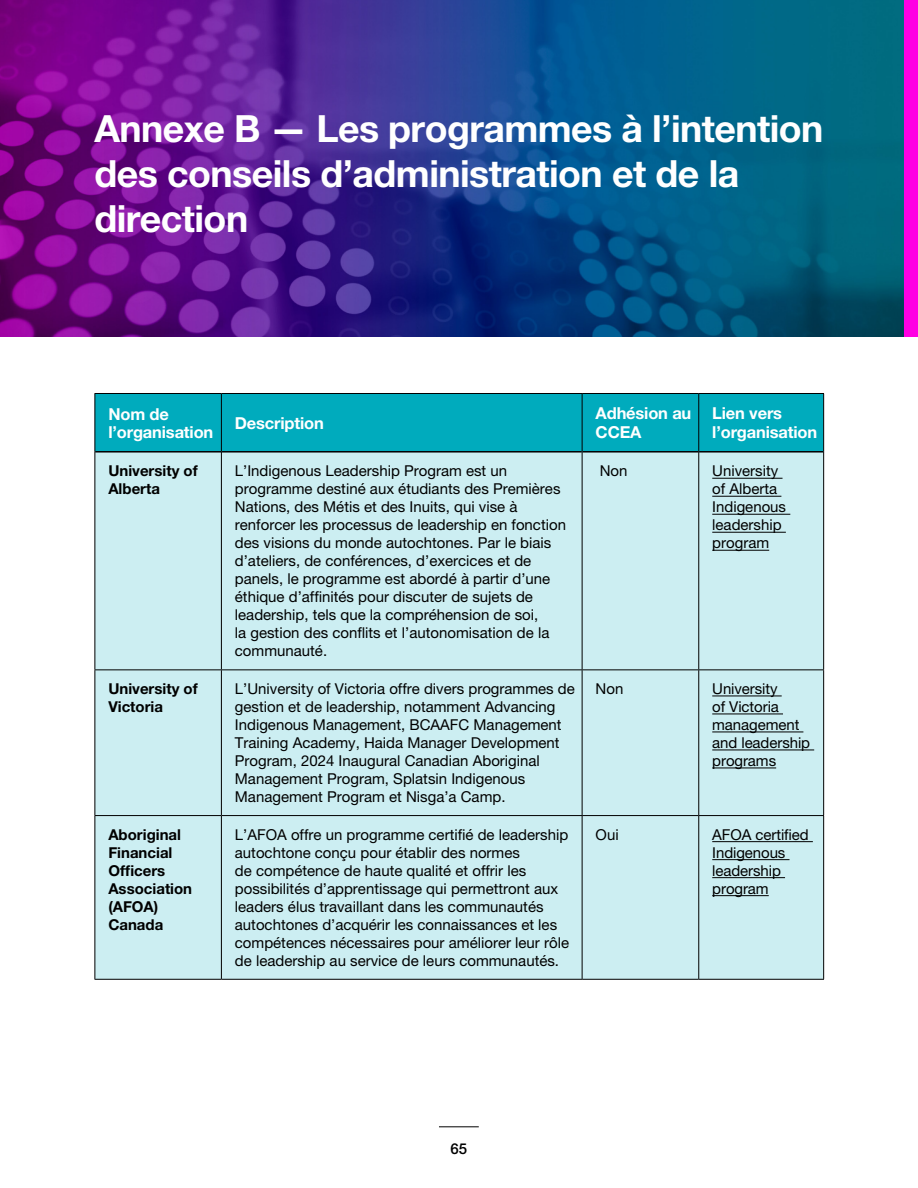
<style>
.page{position:relative;width:918px;height:1188px;background:#fff}
.page>*{position:absolute;margin:0;border:0;box-sizing:border-box;transform-origin:0 0}
.H2-Section_Titles{font:700 37.5px/45px "Helvetica Neue LT Pro";letter-spacing:-.015em;color:#fff}
.Chart_Header{font:700 16.5px/19.5px "Helvetica Neue LT Pro";letter-spacing:-.01em;color:#fff}
.Chart_Contents{font:15px/18px "Helvetica Neue LT Pro";color:#000}
.Chart_Contents-2{font:700 15px/18px "Helvetica Neue LT Pro";color:#000}
.t1{font:500 15px "Helvetica Neue LT Pro";color:#000}
</style>
<div class="page">
<hr style="left:439px;top:1127px;width:40px;height:1px;background:#000">
<div style="left:902px;top:0;width:16px;height:337px;background:#ff00e3"></div>
<img style="left:0;top:0;width:904px;height:337px">
<div style="left:95px;top:394px;width:728px;height:57px;background:#00abbd"></div>
<div style="left:95px;top:453px;width:728px;height:526px;background:#cceef2"></div>
<hr style="left:95px;top:451px;width:126px;height:2px;background:#000">
<hr style="left:222px;top:451px;width:360px;height:2px;background:#000">
<hr style="left:582px;top:451px;width:116px;height:2px;background:#000">
<hr style="left:699px;top:451px;width:124px;height:2px;background:#000">
<hr style="left:94px;top:393px;width:127px;height:1px;background:#000">
<hr style="left:94px;top:394px;width:1px;height:58px;background:#000">
<hr style="left:221px;top:452px;width:1px;height:217px;background:#000">
<hr style="left:221px;top:670px;width:1px;height:145px;background:#000">
<hr style="left:221px;top:816px;width:1px;height:163px;background:#000">
<hr style="left:221px;top:393px;width:361px;height:1px;background:#000">
<hr style="left:221px;top:394px;width:1px;height:58px;background:#000">
<hr style="left:582px;top:393px;width:117px;height:1px;background:#000">
<hr style="left:699px;top:393px;width:125px;height:1px;background:#000">
<hr style="left:582px;top:452px;width:1px;height:217px;background:#000">
<hr style="left:698px;top:452px;width:1px;height:217px;background:#000">
<hr style="left:823px;top:452px;width:1px;height:217px;background:#000">
<hr style="left:582px;top:670px;width:1px;height:145px;background:#000">
<hr style="left:698px;top:670px;width:1px;height:145px;background:#000">
<hr style="left:823px;top:670px;width:1px;height:145px;background:#000">
<hr style="left:582px;top:816px;width:1px;height:163px;background:#000">
<hr style="left:698px;top:816px;width:1px;height:163px;background:#000">
<hr style="left:823px;top:816px;width:1px;height:163px;background:#000">
<hr style="left:582px;top:394px;width:1px;height:58px;background:#000">
<hr style="left:698px;top:394px;width:1px;height:58px;background:#000">
<hr style="left:823px;top:394px;width:1px;height:58px;background:#000">
<hr style="left:94px;top:452px;width:1px;height:217px;background:#000">
<hr style="left:94px;top:669px;width:127px;height:1px;background:#000">
<hr style="left:94px;top:670px;width:1px;height:145px;background:#000">
<hr style="left:221px;top:669px;width:361px;height:1px;background:#000">
<hr style="left:582px;top:669px;width:117px;height:1px;background:#000">
<hr style="left:699px;top:669px;width:125px;height:1px;background:#000">
<hr style="left:94px;top:816px;width:1px;height:163px;background:#000">
<hr style="left:94px;top:815px;width:127px;height:1px;background:#000">
<hr style="left:221px;top:815px;width:361px;height:1px;background:#000">
<hr style="left:582px;top:815px;width:117px;height:1px;background:#000">
<hr style="left:699px;top:815px;width:125px;height:1px;background:#000">
<hr style="left:94px;top:979px;width:127px;height:1px;background:#000">
<hr style="left:221px;top:979px;width:361px;height:1px;background:#000">
<hr style="left:582px;top:979px;width:117px;height:1px;background:#000">
<hr style="left:699px;top:979px;width:125px;height:1px;background:#000">
<hr style="left:712px;top:478px;width:71px;height:1px;background:#000">
<hr style="left:712px;top:496px;width:69px;height:1px;background:#000">
<hr style="left:712px;top:514px;width:78px;height:1px;background:#000">
<hr style="left:712px;top:532px;width:74px;height:1px;background:#000">
<hr style="left:712px;top:550px;width:57px;height:1px;background:#000">
<hr style="left:712px;top:696px;width:70px;height:1px;background:#000">
<hr style="left:712px;top:714px;width:71px;height:1px;background:#000">
<hr style="left:712px;top:732px;width:91px;height:1px;background:#000">
<hr style="left:712px;top:750px;width:102px;height:1px;background:#000">
<hr style="left:712px;top:768px;width:64px;height:1px;background:#000">
<hr style="left:712px;top:841px;width:101px;height:1px;background:#000">
<hr style="left:712px;top:859px;width:78px;height:1px;background:#000">
<hr style="left:712px;top:877px;width:73px;height:1px;background:#000">
<hr style="left:712px;top:895px;width:57px;height:1px;background:#000">
<h2 class="H2-Section_Titles" style="left:94px;top:105px;width:730px">Annexe B — Les programmes à l’intention des conseils d’administration et de la direction</h2>
<p class="Chart_Header" style="left:108px;top:404px;width:107px;line-height:18px">Nom de l’organisation</p>
<p class="Chart_Header" style="left:235px;top:413px;width:91px">Description</p>
<p class="Chart_Header" style="left:596px;top:403px;width:97px">Adhésion au<br>CCEA</p>
<p class="Chart_Header" style="left:712px;top:403px;width:107px">Lien vers l’organisation</p>
<p class="Chart_Contents-2" style="left:108px;top:462px;width:91px">University of<br>Alberta</p>
<p class="Chart_Contents" style="left:235px;top:462px;width:333px">L’Indigenous Leadership Program est un programme destiné aux étudiants des Premières Nations, des Métis et des Inuits, qui vise à renforcer les processus de leadership en fonction des visions du monde autochtones. Par le biais d’ateliers, de conférences, d’exercices et de panels, le programme est abordé à partir d’une éthique d’affinités pour discuter de sujets de leadership, tels que la compréhension de soi,<br>la gestion des conflits et l’autonomisation de la communauté.</p>
<p class="Chart_Contents" style="left:600px;top:462px;width:29px">Non</p>
<p class="Chart_Contents" style="left:712px;top:462px;width:75px">University of Alberta<br>Indigenous leadership program</p>
<p class="Chart_Contents-2" style="left:108px;top:679px;width:91px">University of<br>Victoria</p>
<p class="Chart_Contents" style="left:235px;top:680px;width:342px">L’University of Victoria offre divers programmes de gestion et de leadership, notamment Advancing Indigenous Management, BCAAFC Management Training Academy, Haida Manager Development Program, 2024 Inaugural Canadian Aboriginal Management Program, Splatsin Indigenous Management Program et Nisga’a Camp.</p>
<p class="Chart_Contents" style="left:596px;top:680px;width:29px">Non</p>
<p class="Chart_Contents" style="left:712px;top:680px;width:99px">University<br>of Victoria management and leadership programs</p>
<p class="Chart_Contents-2" style="left:108px;top:825px;width:85px">Aboriginal<br>Financial<br>Officers<br>Association (AFOA)<br>Canada</p>
<p class="Chart_Contents" style="left:235px;top:825px;width:336px">L’AFOA offre un programme certifié de leadership autochtone conçu pour établir des normes<br>de compétence de haute qualité et offrir les possibilités d’apprentissage qui permettront aux leaders élus travaillant dans les communautés autochtones d’acquérir les connaissances et les compétences nécessaires pour améliorer leur rôle de leadership au service de leurs communautés.</p>
<p class="Chart_Contents" style="left:596px;top:825px;width:25px">Oui</p>
<p class="Chart_Contents" style="left:712px;top:825px;width:98px">AFOA certified<br>Indigenous leadership program</p>
<p class="t1" style="left:451px;top:1140px;width:18px">65</p>
</div>
